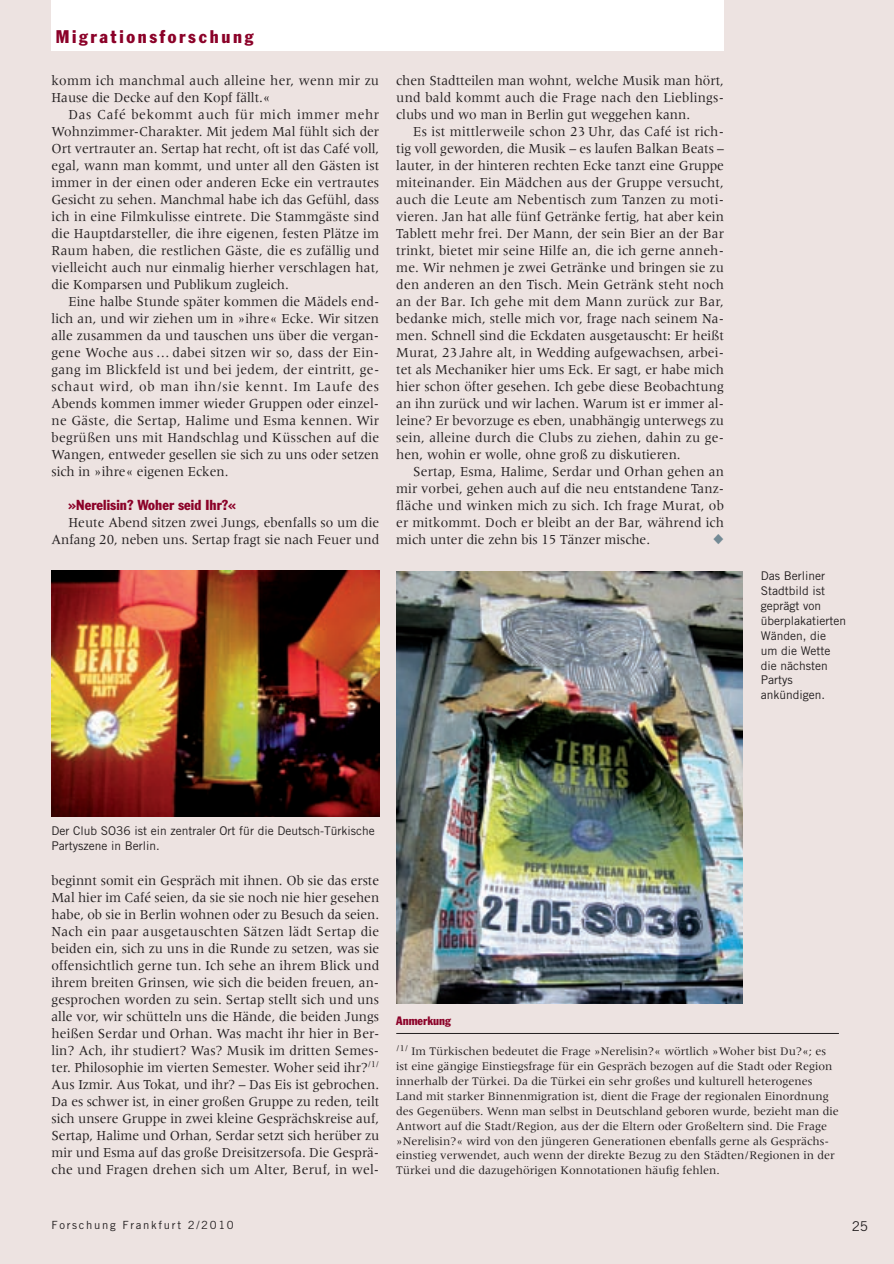
<style>
.page{position:relative;width:894px;height:1264px;background:#fff}
.page>*{position:absolute;margin:0;border:0;box-sizing:border-box;transform-origin:0 0}
.t1{font:condensed 18px "Franklin Gothic";letter-spacing:.15em;color:#8b0128}
.t2{font:14.25px/17px "Meridien";color:#231f20;text-align:justify;scale:.95 1}
.t3{font:14.25px/17px "Meridien";letter-spacing:.02em;color:#231f20;scale:.95 1}
.t4{font:condensed 14.25px "Franklin Gothic";letter-spacing:.005em;color:#8b0128}
.t5{font:13.5px "Trade Gothic";color:#231f20}
.t6{font:12px/14.9px "Meridien";color:#231f20}
.t7{font:12px/14.9px "Trade Gothic";color:#231f20}
.t8{font:condensed 12px "Franklin Gothic";color:#8b0128}
.t9{font:11.25px "Trade Gothic";letter-spacing:.15em;color:#231f20}
</style>
<div class="page">
<div style="left:0;top:0;width:893px;height:1263px;background:#ede3e1"></div>
<div style="left:51px;top:0;width:672px;height:51px;background:#fff"></div>
<hr style="left:396px;top:1033px;width:442px;height:1px;background:#231f20">
<img style="left:51px;top:570px;width:328px;height:246px">
<img style="left:396px;top:571px;width:346px;height:432px">
<p class="t1" style="left:56px;top:30px;width:199px">Migrationsforschung</p>
<p class="t3" style="left:51px;top:73px;width:346px">komm ich manchmal auch alleine her, wenn mir zu<br>Hause die Decke auf den Kopf fällt.«</p>
<p class="t2" style="left:51px;top:107px;width:346px;text-indent:17px">Das Café bekommt auch für mich immer mehr Wohnzimmer-Charakter. Mit jedem Mal fühlt sich der Ort vertrauter an. Sertap hat recht, oft ist das Café voll, egal, wann man kommt, und unter all den Gästen ist immer in der einen oder anderen Ecke ein vertrautes Gesicht zu sehen. Manchmal habe ich das Gefühl, dass ich in eine Filmkulisse eintrete. Die Stammgäste sind die Hauptdarsteller, die ihre eigenen, festen Plätze im Raum haben, die restlichen Gäste, die es zufällig und vielleicht auch nur einmalig hierher verschlagen hat, die Komparsen und Publikum zugleich.</p>
<p class="t2" style="left:51px;top:294px;width:346px;text-indent:17px">Eine halbe Stunde später kommen die Mädels end&shy;lich an, und wir ziehen um in »ihre« Ecke. Wir sitzen alle zusammen da und tauschen uns über die vergan&shy;gene Woche aus … dabei sitzen wir so, dass der Ein&shy;gang im Blickfeld ist und bei jedem, der eintritt, ge&shy;schaut wird, ob man ihn/sie kennt. Im Laufe des Abends kommen immer wieder Gruppen oder einzel&shy;ne Gäste, die Sertap, Halime und Esma kennen. Wir begrüßen uns mit Handschlag und Küsschen auf die Wangen, entweder gesellen sie sich zu uns oder setzen sich in »ihre« eigenen Ecken.</p>
<p class="t4" style="left:68px;top:500px;width:169px">»Nerelisin? Woher seid Ihr?«</p>
<p class="t2" style="left:51px;top:515px;width:346px;text-align:right">Heute Abend sitzen zwei Jungs, ebenfalls so um die<br>Anfang 20, neben uns. Sertap fragt sie nach Feuer und</p>
<p class="t2" style="left:396px;top:73px;width:346px">chen Stadtteilen man wohnt, welche Musik man hört, und bald kommt auch die Frage nach den Lieblings&shy;clubs und wo man in Berlin gut weggehen kann.</p>
<p class="t2" style="left:396px;top:124px;width:346px;text-indent:17px">Es ist mittlerweile schon 23 Uhr, das Café ist rich&shy;tig voll geworden, die Musik – es laufen Balkan Beats – lauter, in der hinteren rechten Ecke tanzt eine Gruppe miteinander. Ein Mädchen aus der Gruppe versucht, auch die Leute am Nebentisch zum Tanzen zu moti&shy;vieren. Jan hat alle fünf Getränke fertig, hat aber kein Tablett mehr frei. Der Mann, der sein Bier an der Bar trinkt, bietet mir seine Hilfe an, die ich gerne anneh&shy;me. Wir nehmen je zwei Getränke und bringen sie zu den anderen an den Tisch. Mein Getränk steht noch an der Bar. Ich gehe mit dem Mann zurück zur Bar, bedanke mich, stelle mich vor, frage nach seinem Na&shy;men. Schnell sind die Eckdaten ausgetauscht: Er heißt Murat, 23 Jahre alt, in Wedding aufgewachsen, arbei&shy;tet als Mechaniker hier ums Eck. Er sagt, er habe mich hier schon öfter gesehen. Ich gebe diese Beobachtung an ihn zurück und wir lachen. Warum ist er immer al&shy;leine? Er bevorzuge es eben, unabhängig unterwegs zu sein, alleine durch die Clubs zu ziehen, dahin zu ge&shy;hen, wohin er wolle, ohne groß zu diskutieren.</p>
<p class="t2" style="left:396px;top:464px;width:346px;text-indent:17px">Sertap, Esma, Halime, Serdar und Orhan gehen an mir vorbei, gehen auch auf die neu entstandene Tanz&shy;fläche und winken mich zu sich. Ich frage Murat, ob er mitkommt. Doch er bleibt an der Bar, während ich mich unter die zehn bis 15 Tänzer mische.</p>
<p class="t7" style="left:760px;top:569px;width:87px">Das Berliner<br>Stadtbild ist geprägt von überplakatierten<br>Wänden, die<br>um die Wette die nächsten<br>Partys ankündigen.</p>
<p class="t7" style="left:51px;top:824px;width:324px">Der Club SO36 ist ein zentraler Ort für die Deutsch-Türkische<br>Partyszene in Berlin.</p>
<p class="t2" style="left:51px;top:872px;width:346px">beginnt somit ein Gespräch mit ihnen. Ob sie das erste Mal hier im Café seien, da sie sie noch nie hier gesehen habe, ob sie in Berlin wohnen oder zu Besuch da seien.<br>Nach ein paar ausgetauschten Sätzen lädt Sertap die beiden ein, sich zu uns in die Runde zu setzen, was sie offensichtlich gerne tun. Ich sehe an ihrem Blick und ihrem breiten Grinsen, wie sich die beiden freuen, an&shy;gesprochen worden zu sein. Sertap stellt sich und uns alle vor, wir schütteln uns die Hände, die beiden Jungs heißen Serdar und Orhan. Was macht ihr hier in Ber&shy;lin? Ach, ihr studiert? Was? Musik im dritten Semes&shy;ter. Philosophie im vierten Semester. Woher seid ihr?<sup>/1/ </sup>Aus Izmir. Aus Tokat, und ihr? – Das Eis ist gebrochen.<br>Da es schwer ist, in einer großen Gruppe zu reden, teilt sich unsere Gruppe in zwei kleine Gesprächskreise auf, Sertap, Halime und Orhan, Serdar setzt sich herüber zu mir und Esma auf das große Dreisitzersofa. Die Gesprä&shy;che und Fragen drehen sich um Alter, Beruf, in wel-</p>
<p class="t8" style="left:396px;top:1016px;width:56px">Anmerkung</p>
<p class="t6" style="left:396px;top:1044px;width:444px"><sup>/1/</sup> Im Türkischen bedeutet die Frage »Nerelisin?« wörtlich »Woher bist Du?«; es ist eine gängige Einstiegsfrage für ein Gespräch bezogen auf die Stadt oder Region innerhalb der Türkei. Da die Türkei ein sehr großes und kulturell heterogenes Land mit starker Binnenmigration ist, dient die Frage der regionalen Einordnung des Gegenübers. Wenn man selbst in Deutschland geboren wurde, bezieht man die Antwort auf die Stadt/Region, aus der die Eltern oder Großeltern sind. Die Frage »Nerelisin?« wird von den jüngeren Generationen ebenfalls gerne als Gesprächs&shy;einstieg verwendet, auch wenn der direkte Bezug zu den Städten/Regionen in der Türkei und die dazugehörigen Konnotationen häufig fehlen.</p>
<p class="t9" style="left:51px;top:1220px;width:184px">Forschung Frankfurt 2/2010</p>
<p class="t5" style="left:851px;top:1221px;width:18px">25</p>
</div>
